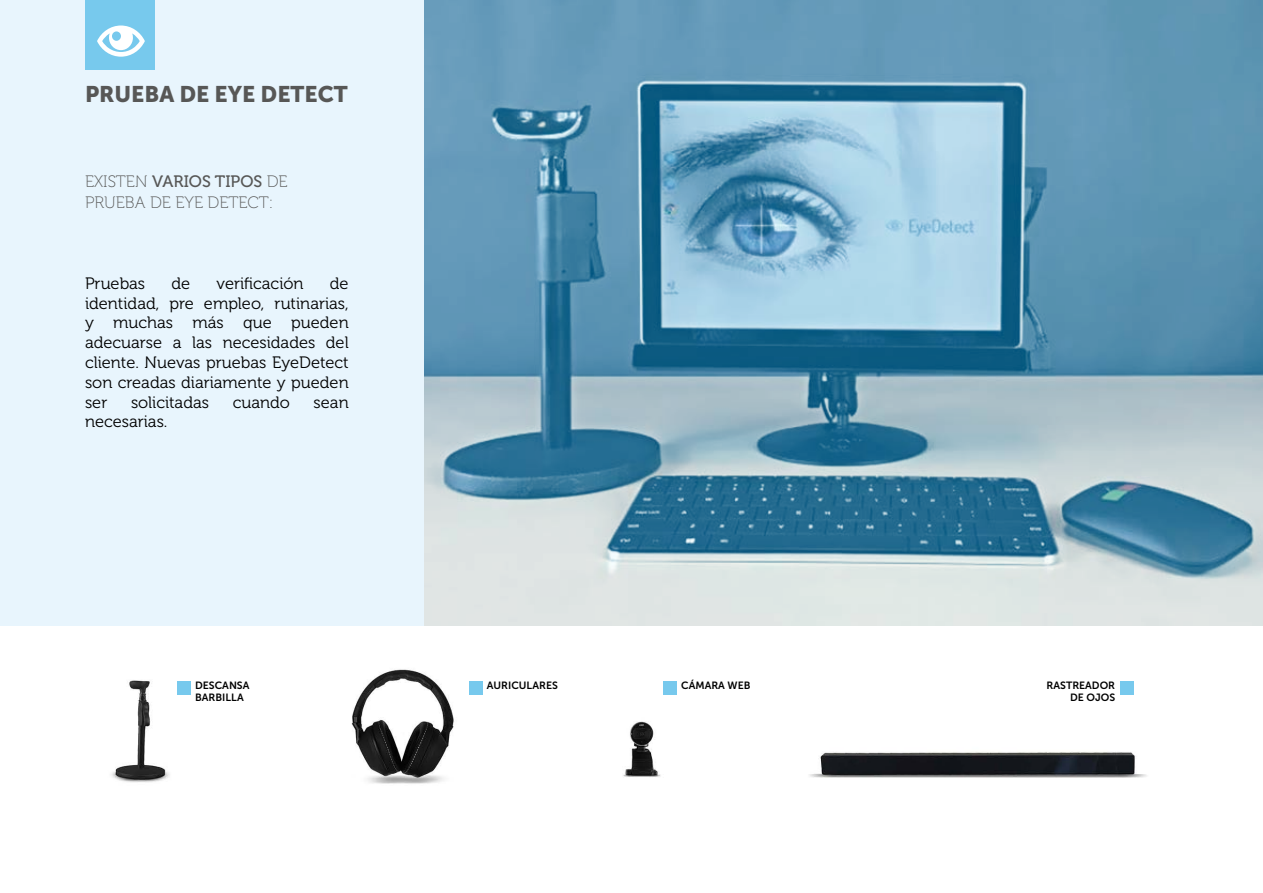
<style>
.page{position:relative;width:1263px;height:893px;background:#fff}
.page>*{position:absolute;margin:0;border:0;box-sizing:border-box;transform-origin:0 0}
.t1{font:22.5px "Museo Sans 900";color:#575756}
.t2{font:16.5px/19.8px "Museo 300";color:#000;text-align:justify}
.t3{font:16.5px "Museo 500";color:#575756}
.t4{font:16.5px "Museo 100";color:#575756}
.t5{font:10.5px/12px "Museo Sans 700";color:#000}
.s1{font-family:"Museo 100"}
</style>
<div class="page">
<div style="left:0;top:0;width:1263px;height:625px;background:#e8f5fd"></div>
<div style="left:85px;top:0;width:69px;height:69px;background:#77c9ed"></div>
<svg style="left:97px;top:26px;width:48px;height:31px"></svg>
<svg style="left:424px;top:0;width:839px;height:625px;background:#77a5bc"></svg>
<img style="left:111px;top:669px;width:1036px;height:115px">
<div style="left:177px;top:681px;width:14px;height:13px;background:#77c9ed"></div>
<div style="left:469px;top:681px;width:14px;height:13px;background:#77c9ed"></div>
<div style="left:663px;top:681px;width:14px;height:13px;background:#77c9ed"></div>
<div style="left:1120px;top:681px;width:14px;height:13px;background:#77c9ed"></div>
<h1 class="t1" style="left:85px;top:81px;width:264px">PRUEBA DE EYE DETECT</h1>
<p class="t3" style="left:85px;top:172px;width:204px"><span class="s1">EXISTEN</span> VARIOS TIPOS <span class="s1">DE</span></p>
<p class="t4" style="left:85px;top:193px;width:190px">PRUEBA DE EYE DETECT:</p>
<p class="t2" style="left:85px;top:274px;width:62px">Pruebas</p>
<p class="t2" style="left:172px;top:274px;width:20px">de</p>
<p class="t2" style="left:217px;top:274px;width:88px">verificación</p>
<p class="t2" style="left:85px;top:274px;width:265px;text-indent:245px">de identidad, pre empleo, rutinarias, y muchas más que pueden adecuarse a las necesidades del cliente. Nuevas pruebas EyeDetect son creadas diariamente y pueden ser</p>
<p class="t2" style="left:131px;top:392px;width:80px">solicitadas</p>
<p class="t2" style="left:233px;top:392px;width:59px">cuando</p>
<p class="t2" style="left:314px;top:392px;width:37px">sean</p>
<p class="t2" style="left:85px;top:412px;width:84px">necesarias.</p>
<p class="t5" style="left:195px;top:679px;width:56px">DESCANSA<br>BARBILLA</p>
<p class="t5" style="left:487px;top:679px;width:73px">AURICULARES</p>
<p class="t5" style="left:681px;top:679px;width:71px">CÁMARA WEB</p>
<p class="t5" style="left:1046px;top:679px;width:70px;text-align:right">RASTREADOR<br>DE OJOS</p>
</div>
